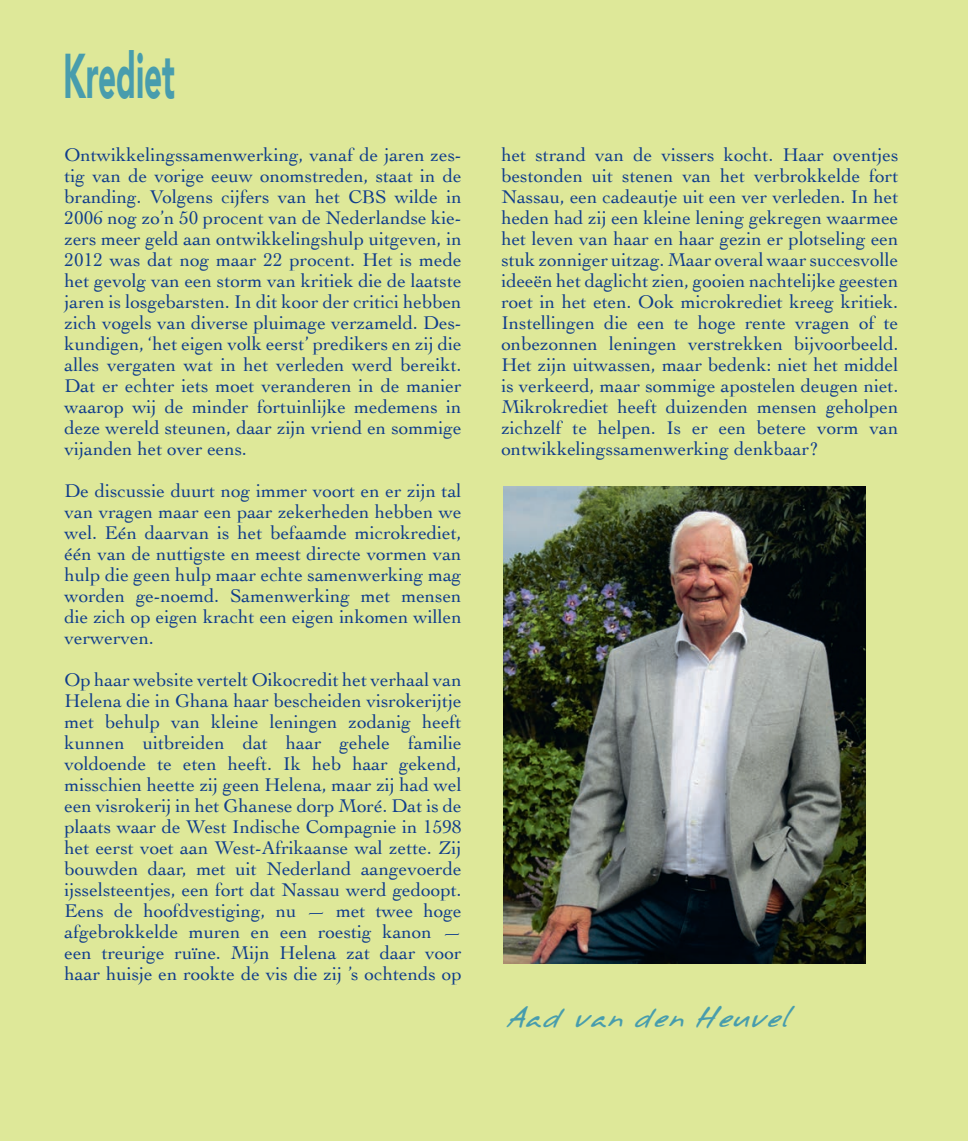
<style>
.page{position:relative;width:968px;height:1141px;background:#fff}
.page>*{position:absolute;margin:0;border:0;box-sizing:border-box;transform-origin:0 0}
.t1{font:900 63px "Avenir";color:#489dad;scale:.5 1}
.t2{font:italic 24.5px "Annifont";color:#489dad}
.t3{font:19.25px/21px "Cochin";color:#103d8c;text-align:justify}
</style>
<div class="page">
<div style="left:0;top:0;width:967px;height:1141px;background:#dee899"></div>
<img style="left:503px;top:486px;width:362px;height:477px">
<p class="t1" style="left:63px;top:23px;width:226px">Krediet</p>
<p class="t3" style="left:64px;top:144px;width:398px">Ontwikkelingssamenwerking, vanaf de jaren zes&shy;tig van de vorige eeuw onomstreden, staat in de branding. Volgens cijfers van het CBS wilde in 2006 nog zo’n 50 procent van de Nederlandse kie&shy;zers meer geld aan ontwikkelingshulp uitgeven, in 2012 was dat nog maar 22 procent. Het is mede het gevolg van een storm van kritiek die de laatste jaren is losgebarsten. In dit koor der critici hebben zich vogels van diverse pluimage verzameld. Des&shy;kundigen, ‘het eigen volk eerst’ predikers en zij die alles vergaten wat in het verleden werd bereikt.<br>Dat er echter iets moet veranderen in de manier waarop wij de minder fortuinlijke medemens in deze wereld steunen, daar zijn vriend en sommige vijanden het over eens.</p>
<p class="t3" style="left:64px;top:480px;width:398px">De discussie duurt nog immer voort en er zijn tal van vragen maar een paar zekerheden hebben we wel. Eén daarvan is het befaamde microkrediet, één van de nuttigste en meest directe vormen van hulp die geen hulp maar echte samenwerking mag worden ge-noemd. Samenwerking met mensen die zich op eigen kracht een eigen inkomen willen verwerven.</p>
<p class="t3" style="left:64px;top:669px;width:398px">Op haar website vertelt Oikocredit het verhaal van Helena die in Ghana haar bescheiden visrokerijtje met behulp van kleine leningen zodanig heeft kunnen uitbreiden dat haar gehele familie voldoende te eten heeft. Ik heb haar gekend, misschien heette zij geen Helena, maar zij had wel een visrokerij in het Ghanese dorp Moré. Dat is de plaats waar de West Indische Compagnie in 1598 het eerst voet aan West-Afrikaanse wal zette. Zij bouwden daar, met uit Nederland aangevoerde ijsselsteentjes, een fort dat Nassau werd gedoopt.<br>Eens de hoofdvestiging, nu — met twee hoge afgebrokkelde muren en een roestig kanon — een treurige ruïne. Mijn Helena zat daar voor haar huisje en rookte de vis die zij ’s ochtends op</p>
<p class="t3" style="left:501px;top:144px;width:398px">het strand van de vissers kocht. Haar oventjes bestonden uit stenen van het verbrokkelde fort Nassau, een cadeautje uit een ver verleden. In het heden had zij een kleine lening gekregen waarmee het leven van haar en haar gezin er plotseling een stuk zonniger uitzag. Maar overal waar succesvolle ideeën het daglicht zien, gooien nachtelijke geesten roet in het eten. Ook microkrediet kreeg kritiek.<br>Instellingen die een te hoge rente vragen of te onbezonnen leningen verstrekken bijvoorbeeld.<br>Het zijn uitwassen, maar bedenk: niet het middel is verkeerd, maar sommige apostelen deugen niet.<br>Mikrokrediet heeft duizenden mensen geholpen zichzelf te helpen. Is er een betere vorm van ontwikkelingssamenwerking denkbaar?</p>
<p class="t2" style="left:505px;top:996px;width:298px">AadvandenHeuvel</p>
</div>
